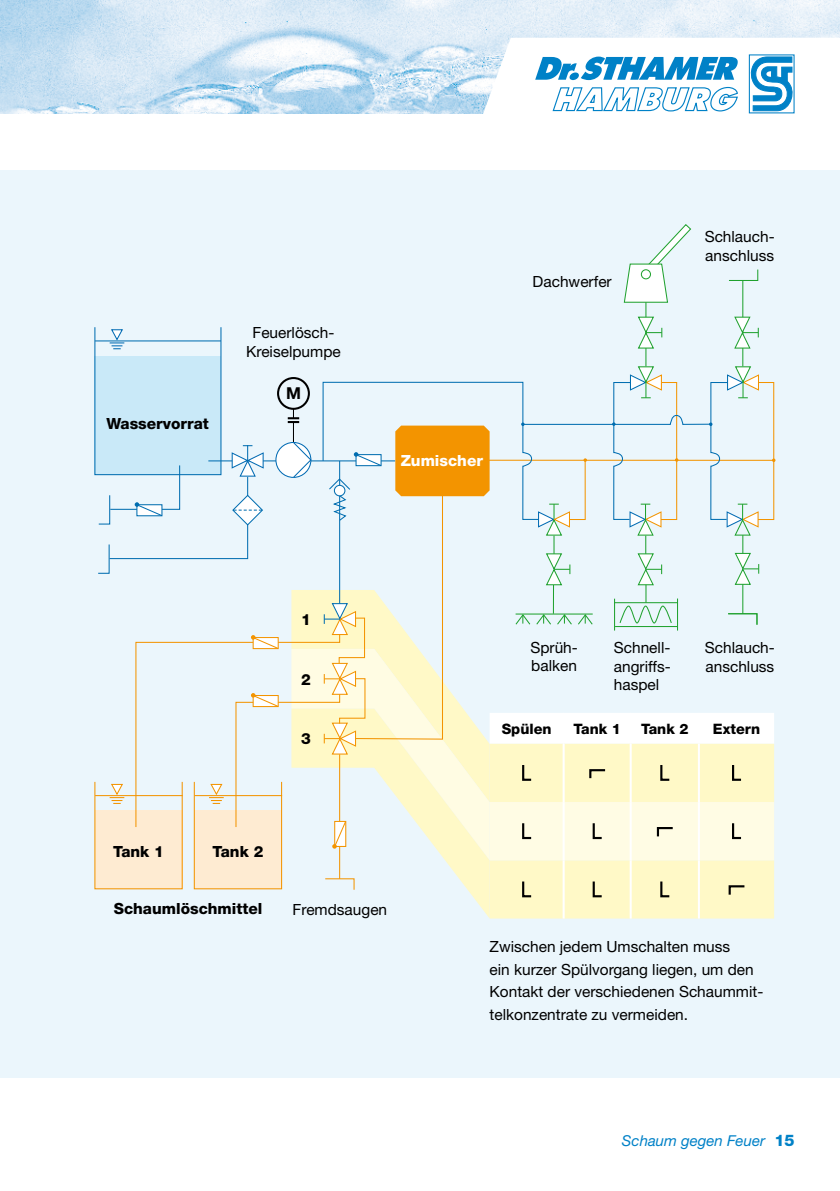
<style>
.page{position:relative;width:840px;height:1191px;background:#fff}
.page>*{position:absolute;margin:0;border:0;box-sizing:border-box;transform-origin:0 0}
.t1{font:700 16.4px "Helvetica Neue";color:#000}
.t2{font:15.4px/18.4px "Helvetica Neue";color:#000}
.t3{font:800 15.4px "Helvetica Neue";color:#000}
.t4{font:800 15.4px "Helvetica Neue";color:#fff}
.t5{font:italic 15px "Helvetica Neue";color:#0081c7}
.t6{font:800 14.4px "Helvetica Neue";color:#000}
.s1{font-weight:800;font-style:normal;font-size:16px}
</style>
<div class="page">
<img style="left:0;top:0;width:839px;height:113px">
<svg style="left:480px;top:38px;width:359px;height:76px"></svg>
<div style="left:0;top:170px;width:839px;height:907px;background:#ebf6fc"></div>
<div style="left:489px;top:898px;width:284px;height:20px;background:#fff9c7"></div>
<hr style="left:562px;top:860px;width:2px;height:58px;background:#fff">
<hr style="left:629px;top:860px;width:2px;height:58px;background:#fff">
<hr style="left:697px;top:860px;width:2px;height:58px;background:#fff">
<hr style="left:741px;top:281px;width:2px;height:85px;background:#1fa12e">
<svg style="left:729px;top:269px;width:29px;height:12px"></svg>
<svg style="left:623px;top:224px;width:68px;height:79px"></svg>
<div style="left:640px;top:269px;width:10px;height:10px;border:1px solid #1fa12e;border-radius:50%"></div>
<hr style="left:645px;top:302px;width:1px;height:64px;background:#1fa12e">
<svg style="left:94px;top:316px;width:681px;height:582px"></svg>
<p class="t3" style="left:106px;top:414px;width:104px">Wasservorrat</p>
<p class="t2" style="left:246px;top:323px;width:96px;text-align:center">Feuerlösch-<br>Kreiselpumpe</p>
<p class="t1" style="left:286px;top:383px;width:16px">M</p>
<p class="t2" style="left:532px;top:272px;width:81px">Dachwerfer</p>
<p class="t4" style="left:400px;top:451px;width:84px">Zumischer</p>
<p class="t2" style="left:704px;top:227px;width:71px">Schlauch&shy;anschluss</p>
<p class="t3" style="left:301px;top:610px;width:11px">1</p>
<p class="t3" style="left:301px;top:670px;width:11px">2</p>
<p class="t3" style="left:301px;top:729px;width:11px">3</p>
<p class="t3" style="left:113px;top:843px;width:52px">Tank 1</p>
<p class="t3" style="left:212px;top:843px;width:52px">Tank 2</p>
<p class="t3" style="left:114px;top:899px;width:150px">Schaumlöschmittel</p>
<p class="t2" style="left:292px;top:900px;width:96px">Fremdsaugen</p>
<p class="t2" style="left:530px;top:638px;width:49px">Sprüh&shy;balken</p>
<p class="t2" style="left:613px;top:638px;width:58px;text-align:justify">Schnell&shy;angriffs&shy;haspel</p>
<p class="t2" style="left:704px;top:638px;width:71px">Schlauch&shy;anschluss</p>
<p class="t6" style="left:501px;top:720px;width:51px">Spülen</p>
<p class="t6" style="left:573px;top:720px;width:49px">Tank 1</p>
<p class="t6" style="left:640px;top:720px;width:49px">Tank 2</p>
<p class="t6" style="left:712px;top:720px;width:49px">Extern</p>
<p class="t2" style="left:489px;top:935px;width:275px;line-height:22.6px">Zwischen jedem Umschalten muss<br>ein kurzer Spülvorgang liegen, um den Kontakt der verschiedenen Schaummit&shy;telkonzentrate zu vermeiden.</p>
<p class="t5" style="left:621px;top:1131px;width:174px">Schaum gegen Feuer <span class="s1">15</span></p>
</div>
